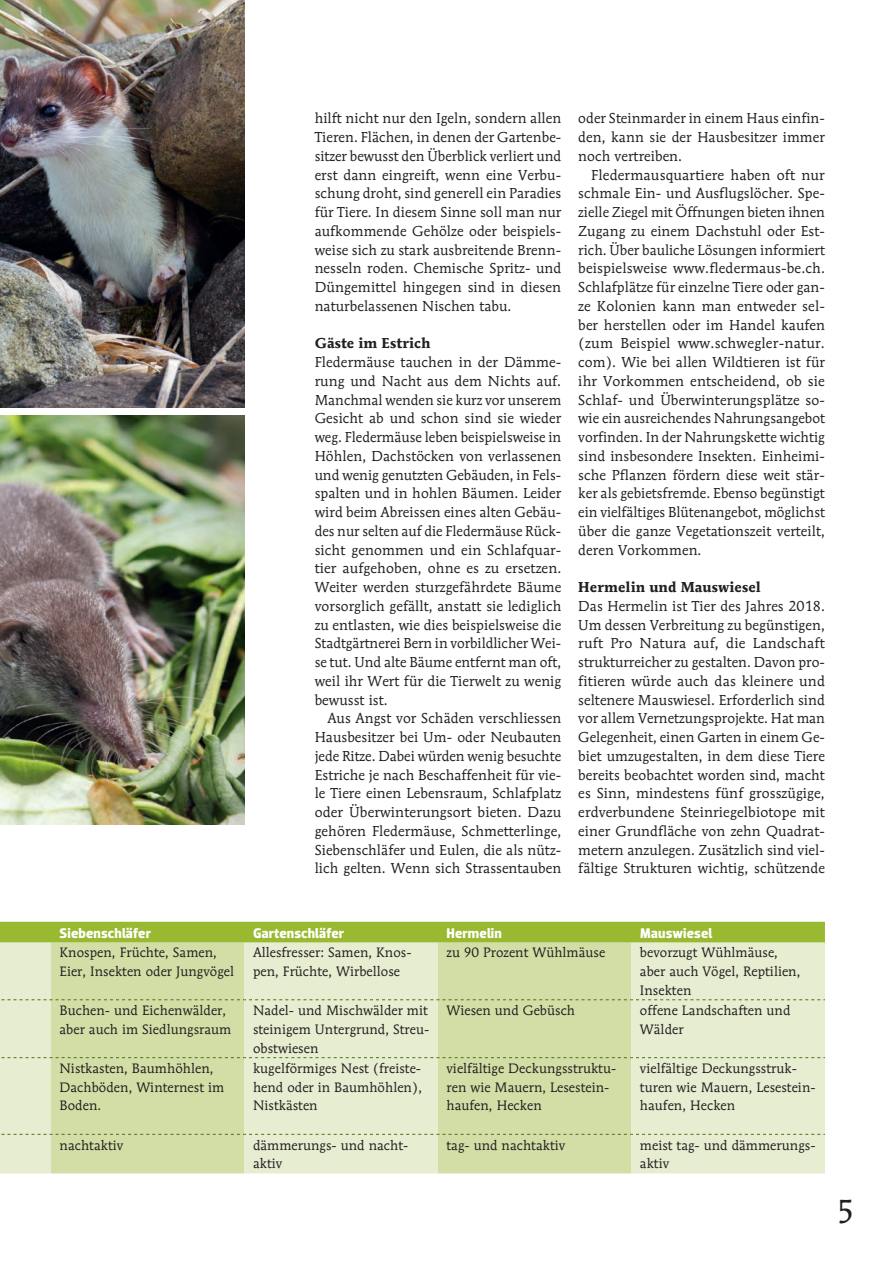
<style>
.page{position:relative;width:893px;height:1263px;background:#fff}
.page>*{position:absolute;margin:0;border:0;box-sizing:border-box;transform-origin:0 0}
.t1{font:33px "Mendoza Roman";color:#231f20}
.t2{font:14.25px/18.8px "Mendoza Roman";letter-spacing:.005em;color:#231f20;text-align:justify}
.t3{font:700 14.25px "Dobra";letter-spacing:.005em;color:#fff}
.t4{font:700 14.25px "Mendoza Roman";letter-spacing:.005em;color:#231f20}
.t5{font:13.5px/18.8px "Mendoza Roman";letter-spacing:.005em;color:#231f20}
</style>
<div class="page">
<div style="left:0;top:922px;width:825px;height:21px;background:#99b930"></div>
<svg style="left:0;top:943px;width:825px;height:230px;background:#dce5bc"></svg>
<svg style="left:0;top:1134px;width:825px;height:1px"></svg>
<svg style="left:0;top:999px;width:825px;height:1px"></svg>
<svg style="left:0;top:1057px;width:825px;height:1px"></svg>
<img style="left:0;top:416px;width:245px;height:408px">
<img style="left:0;top:0;width:245px;height:407px">
<p class="t2" style="left:315px;top:109px;width:248px">hilft nicht nur den Igeln, sondern allen Tieren. Flächen, in denen der Gartenbe&shy;sitzer bewusst den Überblick verliert und erst dann eingreift, wenn eine Verbu&shy;schung droht, sind generell ein Paradies für Tiere. In diesem Sinne soll man nur aufkommende Gehölze oder beispiels&shy;weise sich zu stark ausbreitende Brenn&shy;nesseln roden. Chemische Spritz- und Düngemittel hingegen sind in diesen naturbelassenen Nischen tabu.</p>
<p class="t4" style="left:315px;top:334px;width:117px">Gäste im Estrich</p>
<p class="t2" style="left:315px;top:353px;width:248px">Fledermäuse tauchen in der Dämme&shy;rung und Nacht aus dem Nichts auf.<br>Manchmal wenden sie kurz vor unserem Gesicht ab und schon sind sie wieder weg. Fledermäuse leben beispielsweise in Höhlen, Dachstöcken von verlassenen und wenig genutzten Gebäuden, in Fels&shy;spalten und in hohlen Bäumen. Leider wird beim Abreissen eines alten Gebäu&shy;des nur selten auf die Fledermäuse Rück&shy;sicht genommen und ein Schlafquar&shy;tier aufgehoben, ohne es zu ersetzen.<br>Weiter werden sturzgefährdete Bäume vorsorglich gefällt, anstatt sie lediglich zu entlasten, wie dies beispielsweise die Stadtgärtnerei Bern in vorbildlicher Wei&shy;se tut. Und alte Bäume entfernt man oft, weil ihr Wert für die Tierwelt zu wenig bewusst ist.</p>
<p class="t2" style="left:315px;top:709px;width:248px;text-indent:13px">Aus Angst vor Schäden verschliessen Hausbesitzer bei Um- oder Neubauten jede Ritze. Dabei würden wenig besuchte Estriche je nach Beschaffenheit für vie&shy;le Tiere einen Lebensraum, Schlafplatz oder Überwinterungsort bieten. Dazu gehören Fledermäuse, Schmetterlinge, Siebenschläfer und Eulen, die als nütz&shy;lich gelten. Wenn sich Strassentauben</p>
<p class="t2" style="left:578px;top:109px;width:248px">oder Steinmarder in einem Haus einfin&shy;den, kann sie der Hausbesitzer immer noch vertreiben.</p>
<p class="t2" style="left:578px;top:165px;width:248px;text-indent:13px">Fledermausquartiere haben oft nur schmale Ein- und Ausflugslöcher. Spe&shy;zielle Ziegel mit Öffnungen bieten ihnen Zugang zu einem Dachstuhl oder Est&shy;rich. Über bauliche Lösungen informiert beispielsweise www.fledermaus-be.ch.<br>Schlafplätze für einzelne Tiere oder gan&shy;ze Kolonien kann man entweder sel&shy;ber herstellen oder im Handel kaufen (zum Beispiel www.schwegler-natur. com). Wie bei allen Wildtieren ist für ihr Vorkommen entscheidend, ob sie Schlaf- und Überwinterungsplätze so&shy;wie ein ausreichendes Nahrungsangebot vorfinden. In der Nahrungskette wichtig sind insbesondere Insekten. Einheimi&shy;sche Pflanzen fördern diese weit stär&shy;ker als gebietsfremde. Ebenso begünstigt ein vielfältiges Blütenangebot, möglichst über die ganze Vegetationszeit verteilt, deren Vorkommen.</p>
<p class="t4" style="left:578px;top:578px;width:184px">Hermelin und Mauswiesel</p>
<p class="t2" style="left:578px;top:596px;width:248px">Das Hermelin ist Tier des Jahres 2018.<br>Um dessen Verbreitung zu begünstigen, ruft Pro Natura auf, die Landschaft strukturreicher zu gestalten. Davon pro&shy;fitieren würde auch das kleinere und seltenere Mauswiesel. Erforderlich sind vor allem Vernetzungsprojekte. Hat man Gelegenheit, einen Garten in einem Ge&shy;biet umzugestalten, in dem diese Tiere bereits beobachtet worden sind, macht es Sinn, mindestens fünf grosszügige, erdverbundene Steinriegelbiotope mit einer Grundfläche von zehn Quadrat&shy;metern anzulegen. Zusätzlich sind viel&shy;fältige Strukturen wichtig, schützende</p>
<p class="t3" style="left:60px;top:924px;width:93px">Siebenschläfer</p>
<p class="t3" style="left:253px;top:924px;width:93px">Gartenschläfer</p>
<p class="t3" style="left:446px;top:924px;width:57px">Hermelin</p>
<p class="t3" style="left:640px;top:924px;width:74px">Mauswiesel</p>
<p class="t5" style="left:60px;top:943px;width:176px">Knospen, Früchte, Samen,<br>Eier, Insekten oder Jungvögel</p>
<p class="t5" style="left:253px;top:943px;width:160px">Allesfresser: Samen, Knos&shy;pen, Früchte, Wirbellose</p>
<p class="t5" style="left:446px;top:943px;width:160px">zu 90 Prozent Wühlmäuse</p>
<p class="t5" style="left:640px;top:943px;width:162px">bevorzugt Wühlmäuse, aber auch Vögel, Reptilien,<br>Insekten</p>
<p class="t5" style="left:60px;top:1001px;width:173px">Buchen- und Eichenwälder, aber auch im Siedlungsraum</p>
<p class="t5" style="left:253px;top:1001px;width:178px;text-align:justify">Nadel- und Mischwälder mit steinigem Untergrund, Streu&shy;obstwiesen</p>
<p class="t5" style="left:446px;top:1001px;width:130px">Wiesen und Gebüsch</p>
<p class="t5" style="left:640px;top:1001px;width:152px">offene Landschaften und<br>Wälder</p>
<p class="t5" style="left:60px;top:1059px;width:166px">Nistkasten, Baumhöhlen,<br>Dachböden, Winternest im<br>Boden.</p>
<p class="t5" style="left:253px;top:1059px;width:171px;text-align:justify">kugelförmiges Nest (freiste&shy;hend oder in Baumhöhlen), Nistkästen</p>
<p class="t5" style="left:446px;top:1059px;width:171px">vielfältige Deckungsstruktu&shy;ren wie Mauern, Lesestein&shy;haufen, Hecken</p>
<p class="t5" style="left:640px;top:1059px;width:177px">vielfältige Deckungsstruk&shy;turen wie Mauern, Lesestein&shy;haufen, Hecken</p>
<p class="t5" style="left:60px;top:1135px;width:65px">nachtaktiv</p>
<p class="t5" style="left:253px;top:1135px;width:157px">dämmerungs- und nacht&shy;aktiv</p>
<p class="t5" style="left:446px;top:1135px;width:120px">tag- und nachtaktiv</p>
<p class="t5" style="left:640px;top:1135px;width:177px">meist tag- und dämmerungs&shy;aktiv</p>
<h1 class="t1" style="left:836px;top:1191px;width:20px">5</h1>
</div>
